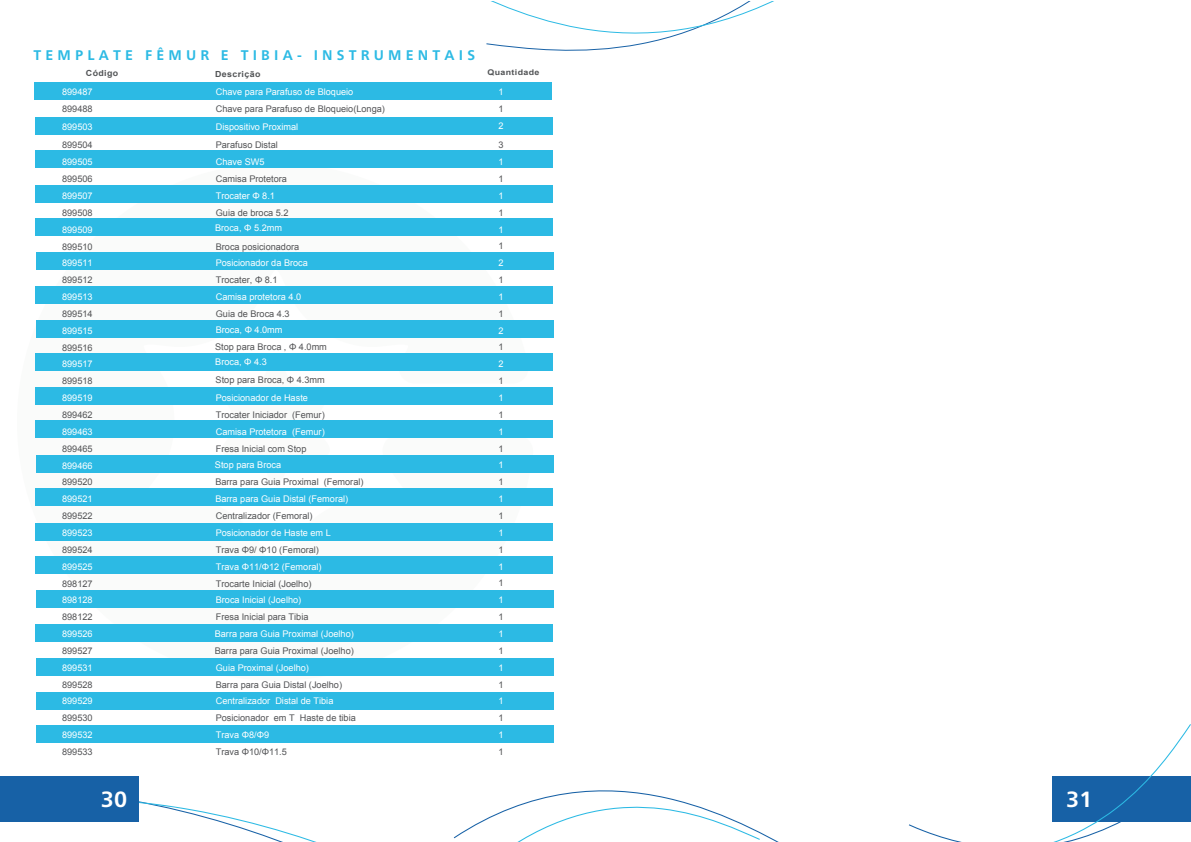
<style>
.page{position:relative;width:1191px;height:842px;background:#fff}
.page>*{position:absolute;margin:0;border:0;box-sizing:border-box;transform-origin:0 0}
.t1{font:700 22px "Frutiger Neue LT Com";color:#fff}
.t2{font:700 14px "Frutiger Neue LT Com";letter-spacing:.3em;color:#2cbae4}
.t3{font:9.2px "Arial";color:#525355}
.t4{font:9.2px "Arial";color:#fff}
.t5{font:700 8.4px "Arial";letter-spacing:.04em;color:#525456;scale:1.06 1}
.t6{font:700 7.8px "Arial";letter-spacing:.04em;color:#525456;scale:1.13 1}
</style>
<div class="page">
<svg style="left:35px;top:252px;width:498px;height:407px"></svg>
<svg style="left:219px;top:371px;width:114px;height:113px"></svg>
<svg style="left:486px;top:1px;width:288px;height:50px"></svg>
<svg style="left:909px;top:724px;width:282px;height:118px"></svg>
<svg style="left:0;top:783px;width:779px;height:59px"></svg>
<div style="left:0;top:776px;width:138px;height:45px;background:#1761a6"></div>
<div style="left:35px;top:117px;width:518px;height:18px;background:#2cbae4"></div>
<div style="left:35px;top:150px;width:517px;height:18px;background:#2cbae4"></div>
<div style="left:35px;top:185px;width:518px;height:18px;background:#2cbae4"></div>
<div style="left:35px;top:218px;width:518px;height:18px;background:#2cbae4"></div>
<div style="left:36px;top:253px;width:517px;height:17px;background:#2cbae4"></div>
<div style="left:35px;top:286px;width:518px;height:18px;background:#2cbae4"></div>
<div style="left:36px;top:321px;width:517px;height:17px;background:#2cbae4"></div>
<div style="left:35px;top:353px;width:517px;height:18px;background:#2cbae4"></div>
<div style="left:35px;top:387px;width:518px;height:18px;background:#2cbae4"></div>
<div style="left:35px;top:421px;width:518px;height:17px;background:#2cbae4"></div>
<div style="left:36px;top:455px;width:517px;height:18px;background:#2cbae4"></div>
<div style="left:35px;top:488px;width:517px;height:18px;background:#2cbae4"></div>
<div style="left:35px;top:523px;width:518px;height:18px;background:#2cbae4"></div>
<div style="left:35px;top:556px;width:518px;height:18px;background:#2cbae4"></div>
<div style="left:36px;top:591px;width:517px;height:17px;background:#2cbae4"></div>
<div style="left:35px;top:624px;width:518px;height:18px;background:#2cbae4"></div>
<div style="left:36px;top:659px;width:517px;height:17px;background:#2cbae4"></div>
<div style="left:36px;top:692px;width:517px;height:18px;background:#2cbae4"></div>
<div style="left:36px;top:725px;width:518px;height:18px;background:#2cbae4"></div>
<div style="left:34px;top:82px;width:517px;height:18px;background:#2cbae4"></div>
<h2 class="t2" style="left:33px;top:47px;width:443px">TEMPLATE FÊMUR E TIBIA- INSTRUMENTAIS</h2>
<p class="t5" style="left:86px;top:67px;width:32px">Código</p>
<p class="t5" style="left:215px;top:68px;width:44px">Descrição</p>
<p class="t6" style="left:487px;top:67px;width:47px">Quantidade</p>
<p class="t4" style="left:216px;top:86px;width:139px">Chave para Parafuso de Bloqueio</p>
<p class="t3" style="left:216px;top:102px;width:171px">Chave para Parafuso de Bloqueio(Longa)</p>
<p class="t4" style="left:216px;top:120px;width:84px">Dispositivo Proximal</p>
<p class="t3" style="left:216px;top:139px;width:64px">Parafuso Distal</p>
<p class="t4" style="left:216px;top:156px;width:50px">Chave SW5</p>
<p class="t3" style="left:216px;top:173px;width:73px">Camisa Protetora</p>
<p class="t4" style="left:216px;top:190px;width:61px">Trocater Φ 8.1</p>
<p class="t3" style="left:216px;top:207px;width:74px">Guia de broca 5.2</p>
<p class="t3" style="left:216px;top:240px;width:85px">Broca posicionadora</p>
<p class="t4" style="left:216px;top:257px;width:94px">Posicionador da Broca</p>
<p class="t3" style="left:216px;top:274px;width:63px">Trocater, Φ 8.1</p>
<p class="t4" style="left:216px;top:291px;width:87px">Camisa protetora 4.0</p>
<p class="t3" style="left:216px;top:308px;width:75px">Guia de Broca 4.3</p>
<p class="t4" style="left:498px;top:85px;width:7px">1</p>
<p class="t3" style="left:498px;top:102px;width:7px">1</p>
<p class="t4" style="left:498px;top:120px;width:7px">2</p>
<p class="t3" style="left:498px;top:139px;width:7px">3</p>
<p class="t4" style="left:498px;top:156px;width:7px">1</p>
<p class="t3" style="left:498px;top:173px;width:7px">1</p>
<p class="t4" style="left:498px;top:190px;width:7px">1</p>
<p class="t3" style="left:498px;top:206px;width:7px">1</p>
<p class="t4" style="left:498px;top:223px;width:7px">1</p>
<p class="t3" style="left:498px;top:240px;width:7px">1</p>
<p class="t4" style="left:498px;top:257px;width:7px">2</p>
<p class="t3" style="left:498px;top:274px;width:7px">1</p>
<p class="t4" style="left:498px;top:291px;width:7px">1</p>
<p class="t3" style="left:498px;top:307px;width:7px">1</p>
<p class="t4" style="left:498px;top:324px;width:7px">2</p>
<p class="t3" style="left:498px;top:341px;width:7px">1</p>
<p class="t4" style="left:498px;top:358px;width:7px">2</p>
<p class="t3" style="left:498px;top:375px;width:7px">1</p>
<p class="t4" style="left:498px;top:392px;width:7px">1</p>
<p class="t3" style="left:498px;top:409px;width:7px">1</p>
<p class="t4" style="left:498px;top:425px;width:7px">1</p>
<p class="t3" style="left:498px;top:442px;width:7px">1</p>
<p class="t4" style="left:498px;top:459px;width:7px">1</p>
<p class="t3" style="left:498px;top:476px;width:7px">1</p>
<p class="t4" style="left:498px;top:493px;width:7px">1</p>
<p class="t3" style="left:498px;top:510px;width:7px">1</p>
<p class="t4" style="left:498px;top:527px;width:7px">1</p>
<p class="t3" style="left:498px;top:543px;width:7px">1</p>
<p class="t4" style="left:498px;top:560px;width:7px">1</p>
<p class="t3" style="left:498px;top:577px;width:7px">1</p>
<p class="t4" style="left:498px;top:594px;width:7px">1</p>
<p class="t3" style="left:498px;top:611px;width:7px">1</p>
<p class="t4" style="left:498px;top:628px;width:7px">1</p>
<p class="t3" style="left:498px;top:644px;width:7px">1</p>
<p class="t4" style="left:498px;top:661px;width:7px">1</p>
<p class="t3" style="left:498px;top:678px;width:7px">1</p>
<p class="t4" style="left:498px;top:695px;width:7px">1</p>
<p class="t3" style="left:498px;top:712px;width:7px">1</p>
<p class="t4" style="left:498px;top:729px;width:7px">1</p>
<p class="t3" style="left:498px;top:746px;width:7px">1</p>
<p class="t4" style="left:62px;top:86px;width:32px">899487</p>
<p class="t3" style="left:62px;top:102px;width:32px">899488</p>
<p class="t4" style="left:62px;top:120px;width:32px">899503</p>
<p class="t3" style="left:62px;top:139px;width:32px">899504</p>
<p class="t4" style="left:62px;top:156px;width:32px">899505</p>
<p class="t3" style="left:62px;top:173px;width:32px">899506</p>
<p class="t4" style="left:62px;top:190px;width:32px">899507</p>
<p class="t3" style="left:62px;top:207px;width:32px">899508</p>
<p class="t4" style="left:62px;top:223px;width:32px">899509</p>
<p class="t3" style="left:62px;top:240px;width:32px">899510</p>
<p class="t4" style="left:62px;top:257px;width:32px">899511</p>
<p class="t3" style="left:62px;top:274px;width:32px">899512</p>
<p class="t4" style="left:62px;top:291px;width:32px">899513</p>
<p class="t3" style="left:62px;top:308px;width:32px">899514</p>
<p class="t4" style="left:62px;top:324px;width:32px">899515</p>
<p class="t3" style="left:62px;top:341px;width:32px">899516</p>
<p class="t4" style="left:62px;top:358px;width:32px">899517</p>
<p class="t3" style="left:62px;top:375px;width:32px">899518</p>
<p class="t4" style="left:62px;top:392px;width:32px">899519</p>
<p class="t3" style="left:62px;top:409px;width:32px">899462</p>
<p class="t4" style="left:62px;top:426px;width:32px">899463</p>
<p class="t3" style="left:62px;top:442px;width:32px">899465</p>
<p class="t4" style="left:62px;top:459px;width:32px">899466</p>
<p class="t3" style="left:62px;top:476px;width:32px">899520</p>
<p class="t4" style="left:62px;top:493px;width:32px">899521</p>
<p class="t3" style="left:62px;top:510px;width:32px">899522</p>
<p class="t4" style="left:62px;top:527px;width:32px">899523</p>
<p class="t3" style="left:62px;top:544px;width:32px">899524</p>
<p class="t4" style="left:62px;top:560px;width:32px">899525</p>
<p class="t3" style="left:62px;top:577px;width:32px">898127</p>
<p class="t4" style="left:62px;top:594px;width:32px">898128</p>
<p class="t3" style="left:62px;top:611px;width:32px">898122</p>
<p class="t4" style="left:62px;top:628px;width:32px">899526</p>
<p class="t3" style="left:62px;top:645px;width:32px">899527</p>
<p class="t4" style="left:62px;top:661px;width:32px">899531</p>
<p class="t3" style="left:62px;top:678px;width:32px">899528</p>
<p class="t4" style="left:62px;top:695px;width:32px">899529</p>
<p class="t3" style="left:62px;top:712px;width:32px">899530</p>
<p class="t4" style="left:62px;top:729px;width:32px">899532</p>
<p class="t3" style="left:62px;top:746px;width:32px">899533</p>
<p class="t4" style="left:215px;top:221px;width:68px">Broca, Φ 5.2mm</p>
<p class="t4" style="left:216px;top:324px;width:68px">Broca, Φ 4.0mm</p>
<p class="t3" style="left:215px;top:340px;width:113px">Stop para Broca , Φ 4.0mm</p>
<p class="t3" style="left:216px;top:373px;width:111px">Stop para Broca, Φ 4.3mm</p>
<p class="t4" style="left:215px;top:355px;width:53px">Broca, Φ 4.3</p>
<p class="t4" style="left:216px;top:392px;width:94px">Posicionador de Haste</p>
<p class="t3" style="left:216px;top:409px;width:110px">Trocater Iniciador (Femur)</p>
<p class="t4" style="left:216px;top:426px;width:110px">Camisa Protetora (Femur)</p>
<p class="t3" style="left:216px;top:442px;width:92px">Fresa Inicial com Stop</p>
<p class="t3" style="left:215px;top:476px;width:150px">Barra para Guia Proximal (Femoral)</p>
<p class="t4" style="left:215px;top:493px;width:134px">Barra para Guia Distal (Femoral)</p>
<p class="t3" style="left:216px;top:510px;width:98px">Centralizador (Femoral)</p>
<p class="t4" style="left:216px;top:527px;width:117px">Posicionador de Haste em L</p>
<p class="t3" style="left:216px;top:544px;width:105px">Trava Φ9/ Φ10 (Femoral)</p>
<p class="t4" style="left:216px;top:560px;width:107px">Trava Φ11/Φ12 (Femoral)</p>
<p class="t3" style="left:216px;top:577px;width:97px">Trocarte Inicial (Joelho)</p>
<p class="t4" style="left:216px;top:594px;width:87px">Broca Inicial (Joelho)</p>
<p class="t3" style="left:216px;top:611px;width:94px">Fresa Inicial para Tibia</p>
<p class="t4" style="left:215px;top:628px;width:140px">Barra para Guia Proximal (Joelho)</p>
<p class="t3" style="left:215px;top:645px;width:140px">Barra para Guia Proximal (Joelho)</p>
<p class="t4" style="left:216px;top:661px;width:95px">Guia Proximal (Joelho)</p>
<p class="t3" style="left:216px;top:678px;width:128px">Barra para Guia Distal (Joelho)</p>
<p class="t4" style="left:216px;top:695px;width:119px">Centralizador Distal de Tibia</p>
<p class="t3" style="left:216px;top:712px;width:142px">Posicionador em T Haste de tibia</p>
<p class="t4" style="left:216px;top:729px;width:55px">Trava Φ8/Φ9</p>
<p class="t3" style="left:216px;top:746px;width:73px">Trava Φ10/Φ11.5</p>
<p class="t4" style="left:215px;top:459px;width:68px">Stop para Broca</p>
<h1 class="t1" style="left:101px;top:786px;width:28px">30</h1>
<h1 class="t1" style="left:1066px;top:786px;width:28px">31</h1>
</div>
